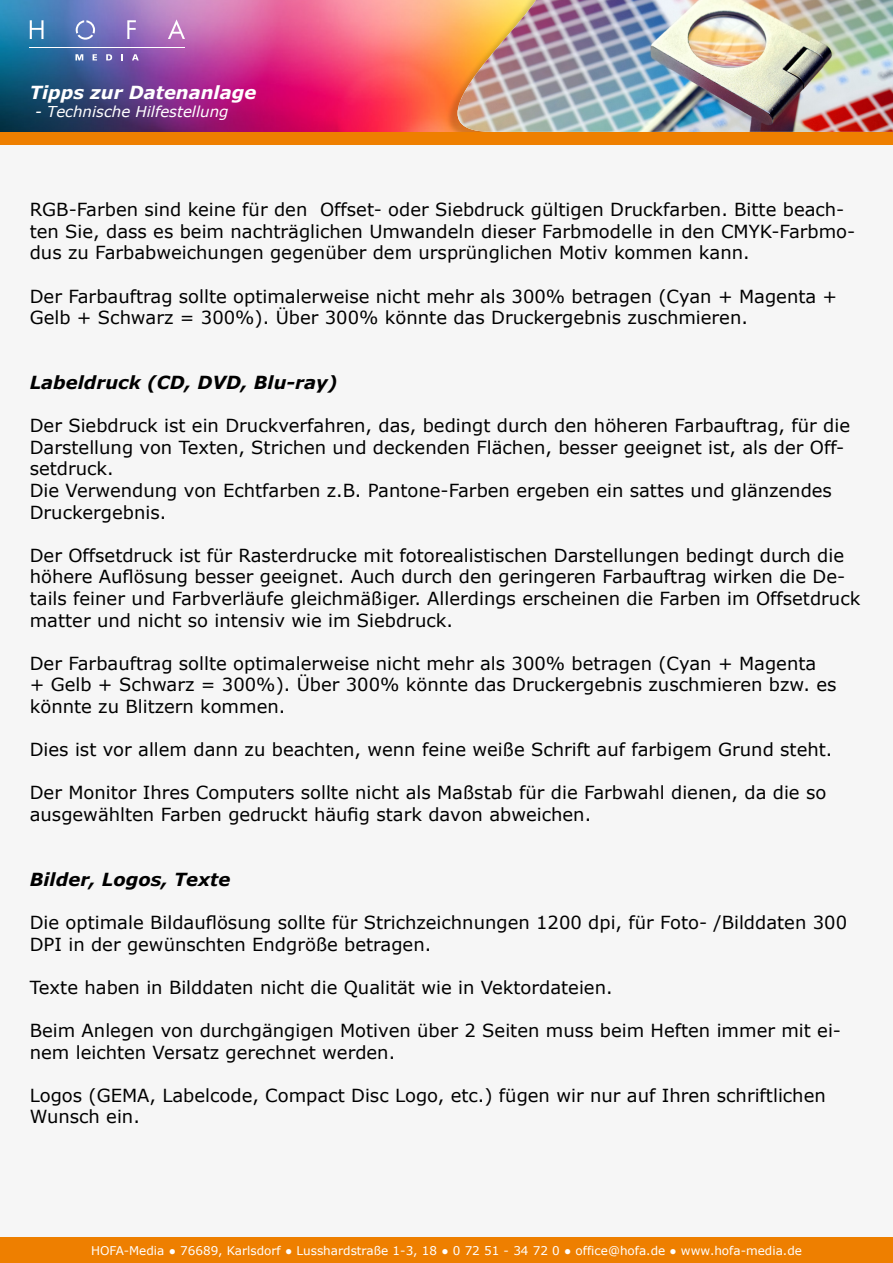
<style>
.page{position:relative;width:893px;height:1263px;background:#f6f6f6}
.page>*{position:absolute;margin:0;border:0;box-sizing:border-box;transform-origin:0 0}
.t1{font:18px/21.6px "Verdana";color:#000}
.t2{font:italic 700 18px "Verdana";color:#000}
.t3{font:italic 700 18px "Verdana";color:#fff}
.t4{font:italic 15px "Verdana";color:#fff}
.t5{font:12px "Verdana";color:#fff}
</style>
<div class="page">
<img style="left:0;top:0;width:362px;height:132px">
<svg style="left:362px;top:0;width:96px;height:132px;background:#fd7662"></svg>
<img style="left:458px;top:0;width:435px;height:132px">
<div style="left:0;top:1237px;width:893px;height:26px;background:#ee7f00"></div>
<svg style="left:30px;top:20px;width:14px;height:19px"></svg>
<svg style="left:127px;top:20px;width:9px;height:19px"></svg>
<svg style="left:168px;top:19px;width:17px;height:20px"></svg>
<hr style="left:30px;top:47px;width:155px;height:1px;background:#fff">
<svg style="left:76px;top:20px;width:19px;height:20px"></svg>
<svg style="left:75px;top:54px;width:8px;height:6px"></svg>
<svg style="left:93px;top:54px;width:4px;height:6px"></svg>
<svg style="left:106px;top:54px;width:6px;height:6px"></svg>
<svg style="left:121px;top:54px;width:2px;height:6px"></svg>
<svg style="left:132px;top:54px;width:7px;height:6px"></svg>
<div style="left:0;top:132px;width:893px;height:13px;background:#ee7f00"></div>
<p class="t3" style="left:30px;top:80px;width:228px">Tipps zur Datenanlage</p>
<p class="t4" style="left:35px;top:101px;width:195px">- Technische Hilfestellung</p>
<p class="t1" style="left:30px;top:199px;width:827px">RGB-Farben sind keine für den Offset- oder Siebdruck gültigen Druckfarben. Bitte beach&shy;ten Sie, dass es beim nachträglichen Umwandeln dieser Farbmodelle in den CMYK-Farbmo&shy;dus zu Farbabweichungen gegenüber dem ursprünglichen Motiv kommen kann.</p>
<p class="t1" style="left:30px;top:285px;width:809px">Der Farbauftrag sollte optimalerweise nicht mehr als 300% betragen (Cyan + Magenta +<br>Gelb + Schwarz = 300%). Über 300% könnte das Druckergebnis zuschmieren.</p>
<p class="t2" style="left:30px;top:370px;width:309px">Labeldruck (CD, DVD, Blu-ray)</p>
<p class="t1" style="left:30px;top:415px;width:822px">Der Siebdruck ist ein Druckverfahren, das, bedingt durch den höheren Farbauftrag, für die<br>Darstellung von Texten, Strichen und deckenden Flächen, besser geeignet ist, als der Off&shy;setdruck.</p>
<p class="t1" style="left:30px;top:479px;width:804px">Die Verwendung von Echtfarben z.B. Pantone-Farben ergeben ein sattes und glänzendes<br>Druckergebnis.</p>
<p class="t1" style="left:30px;top:544px;width:832px">Der Offsetdruck ist für Rasterdrucke mit fotorealistischen Darstellungen bedingt durch die höhere Auflösung besser geeignet. Auch durch den geringeren Farbauftrag wirken die De&shy;tails feiner und Farbverläufe gleichmäßiger. Allerdings erscheinen die Farben im Offsetdruck matter und nicht so intensiv wie im Siebdruck.</p>
<p class="t1" style="left:30px;top:652px;width:808px">Der Farbauftrag sollte optimalerweise nicht mehr als 300% betragen (Cyan + Magenta<br>+ Gelb + Schwarz = 300%). Über 300% könnte das Druckergebnis zuschmieren bzw. es könnte zu Blitzern kommen.</p>
<p class="t1" style="left:30px;top:739px;width:804px">Dies ist vor allem dann zu beachten, wenn feine weiße Schrift auf farbigem Grund steht.</p>
<p class="t1" style="left:30px;top:782px;width:798px">Der Monitor Ihres Computers sollte nicht als Maßstab für die Farbwahl dienen, da die so ausgewählten Farben gedruckt häufig stark davon abweichen.</p>
<p class="t2" style="left:30px;top:866px;width:202px">Bilder, Logos, Texte</p>
<p class="t1" style="left:30px;top:911px;width:819px">Die optimale Bildauflösung sollte für Strichzeichnungen 1200 dpi, für Foto- /Bilddaten 300<br>DPI in der gewünschten Endgröße betragen.</p>
<p class="t1" style="left:30px;top:976px;width:584px">Texte haben in Bilddaten nicht die Qualität wie in Vektordateien.</p>
<p class="t1" style="left:30px;top:1019px;width:813px">Beim Anlegen von durchgängigen Motiven über 2 Seiten muss beim Heften immer mit ei&shy;nem leichten Versatz gerechnet werden.</p>
<p class="t1" style="left:30px;top:1084px;width:798px">Logos (GEMA, Labelcode, Compact Disc Logo, etc.) fügen wir nur auf Ihren schriftlichen<br>Wunsch ein.</p>
<p class="t5" style="left:91px;top:1242px;width:712px">HOFA-Media ● 76689, Karlsdorf ● Lusshardstraße 1-3, 18 ● 0 72 51 - 34 72 0 ● office@hofa.de ● www.hofa-media.de</p>
</div>
